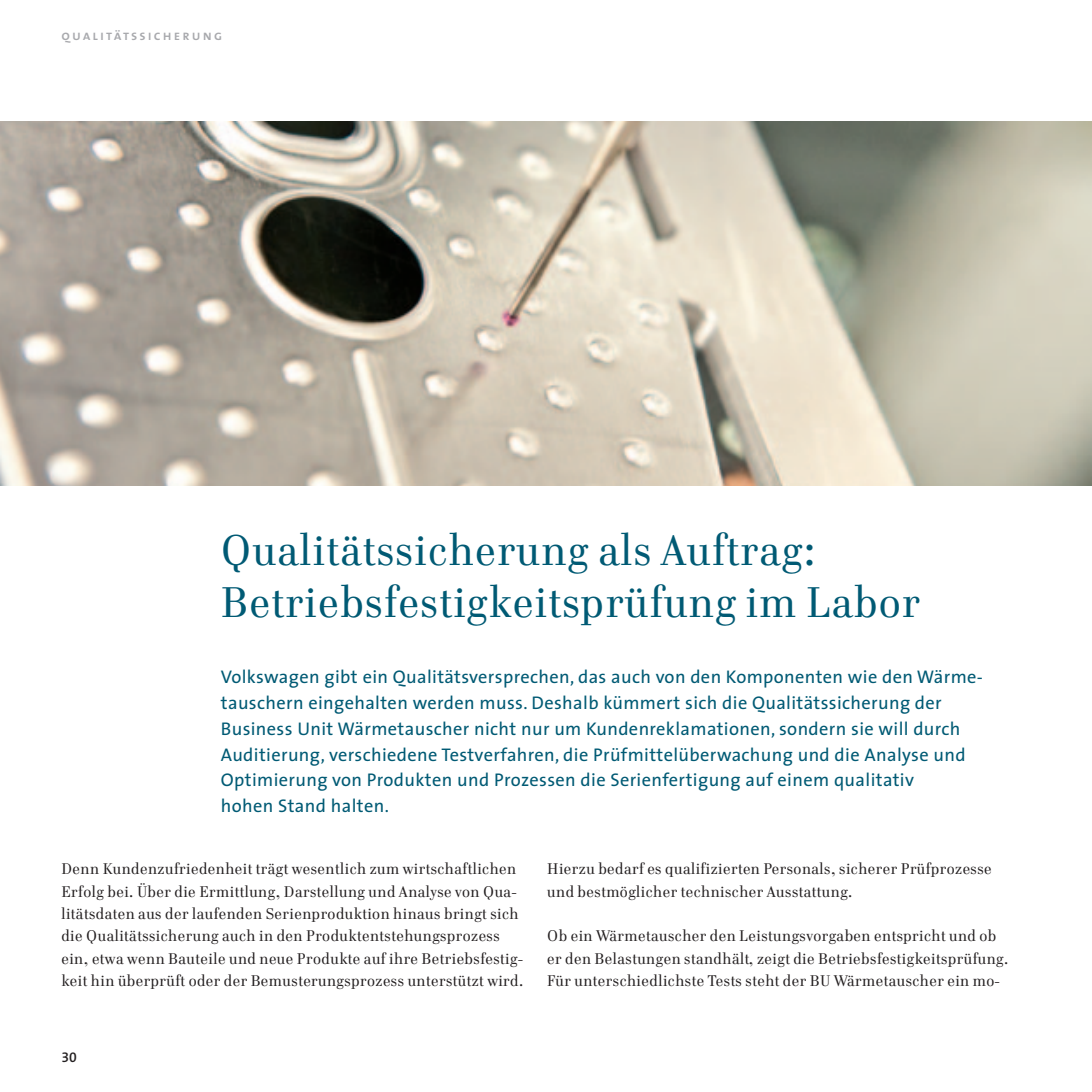
<style>
.page{position:relative;width:1092px;height:1092px;background:#fff}
.page>*{position:absolute;margin:0;border:0;box-sizing:border-box;transform-origin:0 0}
.t1{font:43.75px/52.5px "Cellini TF";letter-spacing:.03em;color:#005a74}
.t2{font:18.38px/25.7px "The Sans";letter-spacing:.02em;color:#005a74}
.t3{font:15.75px/22.4px "Cellini TF";letter-spacing:.03em;color:#231f20}
.t4{font:14px "The Sans Semi Bold Caps";letter-spacing:.15em;color:#a8a9ad}
.t5{font:14px "The Sans Semi Bold Expert";color:#231f20}
</style>
<div class="page">
<img style="left:0;top:121px;width:1091px;height:364px">
<p class="t4" style="left:61px;top:23px;width:162px">qualitätssicherung</p>
<h1 class="t1" style="left:221px;top:523px;width:700px">Qualitätssicherung als Auftrag:<br>Betriebsfestigkeitsprüfung im Labor</h1>
<p class="t2" style="left:221px;top:663px;width:763px">Volkswagen gibt ein Qualitätsversprechen, das auch von den Komponenten wie den Wärme&shy;tauschern eingehalten werden muss. Deshalb kümmert sich die Qualitätssicherung der Business Unit Wärmetauscher nicht nur um Kundenreklamationen, sondern sie will durch Auditierung, verschiedene Testverfahren, die Prüfmittelüberwachung und die Analyse und Optimierung von Produkten und Prozessen die Serienfertigung auf einem qualitativ<br>hohen Stand halten.</p>
<p class="t3" style="left:61px;top:857px;width:463px">Denn Kundenzufriedenheit trägt wesentlich zum wirtschaftlichen Erfolg bei. Über die Ermittlung, Darstellung und Analyse von Qua&shy;litätsdaten aus der laufenden Serienproduktion hinaus bringt sich die Qualitätssicherung auch in den Produktentstehungsprozess ein, etwa wenn Bauteile und neue Produkte auf ihre Betriebsfestig&shy;keit hin überprüft oder der Bemusterungsprozess unterstützt wird.</p>
<p class="t3" style="left:547px;top:857px;width:446px">Hierzu bedarf es qualifizierten Personals, sicherer Prüfprozesse und bestmöglicher technischer Ausstattung.</p>
<p class="t3" style="left:547px;top:924px;width:462px">Ob ein Wärmetauscher den Leistungsvorgaben entspricht und ob er den Belastungen standhält, zeigt die Betriebsfestigkeitsprüfung.<br>Für unterschiedlichste Tests steht der BU Wärmetauscher ein mo-</p>
<p class="t5" style="left:61px;top:1045px;width:17px">30</p>
</div>
